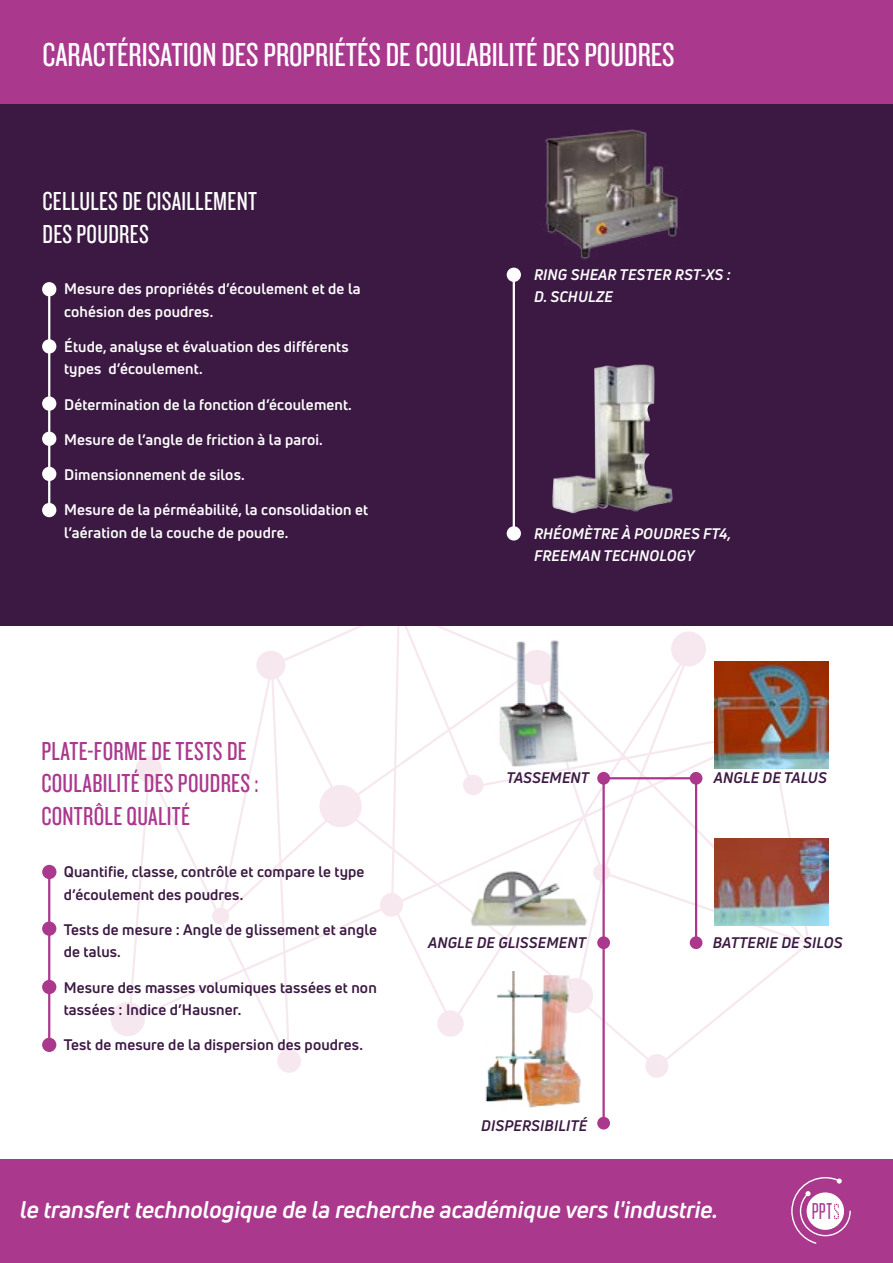
<style>
.page{position:relative;width:893px;height:1263px;background:#fff}
.page>*{position:absolute;margin:0;border:0;box-sizing:border-box;transform-origin:0 0}
.t1{font:34.5px "Knockout HTF28 Junior Featherwt";color:#fff}
.t2{font:27px/32.4px "Knockout HTF28 Junior Featherwt";letter-spacing:.01em;color:#aa388d}
.t3{font:27px/32.4px "Knockout HTF28 Junior Featherwt";letter-spacing:.01em;color:#fff}
.t4{font:italic 700 23.55px "Uni Neue";color:#fff}
.t5{font:22.65px "Bravo RG";color:#aa388d}
.t6{font:700 15px/22.5px "Uni Neue";letter-spacing:.01em;color:#fff}
.t7{font:700 15px/22.5px "Uni Neue";letter-spacing:.01em;color:#3b1942}
.t8{font:italic 700 15px/22.5px "Uni Neue";letter-spacing:.01em;color:#fff}
.t9{font:italic 700 15px "Uni Neue";letter-spacing:.01em;color:#3b1942}
</style>
<div class="page">
<div style="left:111px;top:1002px;width:34px;height:34px;background:#f7e7ef;border-radius:50%"></div>
<svg style="left:130px;top:626px;width:233px;height:410px"></svg>
<svg style="left:397px;top:626px;width:309px;height:31px"></svg>
<svg style="left:217px;top:657px;width:595px;height:416px"></svg>
<div style="left:0;top:52px;width:893px;height:574px;background:#3b1942"></div>
<div style="left:0;top:0;width:893px;height:104px;background:#aa388d"></div>
<div style="left:507px;top:268px;width:13px;height:13px;background:#fff;border-radius:50%"></div>
<div style="left:507px;top:268px;width:14px;height:14px;border:2px solid #fff;border-radius:50%"></div>
<div style="left:507px;top:527px;width:13px;height:13px;background:#fff;border-radius:50%"></div>
<div style="left:507px;top:526px;width:14px;height:14px;border:2px solid #fff;border-radius:50%"></div>
<hr style="left:513px;top:275px;width:2px;height:262px;background:#fff">
<hr style="left:48px;top:289px;width:2px;height:220px;background:#fff">
<div style="left:43px;top:397px;width:13px;height:13px;background:#fff;border-radius:50%"></div>
<div style="left:42px;top:396px;width:14px;height:15px;border:2px solid #fff;border-radius:50%"></div>
<div style="left:43px;top:283px;width:13px;height:13px;background:#fff;border-radius:50%"></div>
<div style="left:42px;top:282px;width:14px;height:14px;border:2px solid #fff;border-radius:50%"></div>
<div style="left:43px;top:340px;width:13px;height:13px;background:#fff;border-radius:50%"></div>
<div style="left:42px;top:339px;width:14px;height:15px;border:2px solid #fff;border-radius:50%"></div>
<div style="left:43px;top:432px;width:13px;height:13px;background:#fff;border-radius:50%"></div>
<div style="left:42px;top:432px;width:14px;height:14px;border:2px solid #fff;border-radius:50%"></div>
<div style="left:43px;top:467px;width:13px;height:13px;background:#fff;border-radius:50%"></div>
<div style="left:42px;top:467px;width:14px;height:14px;border:2px solid #fff;border-radius:50%"></div>
<div style="left:43px;top:504px;width:13px;height:12px;background:#fff;border-radius:50%"></div>
<div style="left:42px;top:503px;width:14px;height:14px;border:2px solid #fff;border-radius:50%"></div>
<hr style="left:48px;top:870px;width:2px;height:173px;background:#aa388d">
<div style="left:43px;top:865px;width:13px;height:13px;background:#aa388d;border-radius:50%"></div>
<div style="left:42px;top:865px;width:14px;height:14px;border:2px solid #aa388d;border-radius:50%"></div>
<div style="left:43px;top:922px;width:13px;height:13px;background:#aa388d;border-radius:50%"></div>
<div style="left:42px;top:921px;width:14px;height:15px;border:2px solid #aa388d;border-radius:50%"></div>
<div style="left:43px;top:1038px;width:13px;height:13px;background:#aa388d;border-radius:50%"></div>
<div style="left:42px;top:1038px;width:14px;height:14px;border:2px solid #aa388d;border-radius:50%"></div>
<div style="left:43px;top:981px;width:13px;height:12px;background:#aa388d;border-radius:50%"></div>
<div style="left:42px;top:980px;width:14px;height:14px;border:2px solid #aa388d;border-radius:50%"></div>
<img style="left:545px;top:129px;width:133px;height:130px">
<img style="left:552px;top:364px;width:121px;height:149px">
<img style="left:469px;top:848px;width:119px;height:78px">
<img style="left:714px;top:838px;width:114px;height:87px">
<img style="left:486px;top:971px;width:98px;height:137px">
<img style="left:476px;top:633px;width:124px;height:136px">
<img style="left:714px;top:662px;width:114px;height:107px">
<svg style="left:597px;top:772px;width:13px;height:13px"></svg>
<div style="left:597px;top:1117px;width:13px;height:12px;background:#aa388d;border-radius:50%"></div>
<svg style="left:597px;top:936px;width:13px;height:13px"></svg>
<div style="left:690px;top:772px;width:12px;height:13px;background:#aa388d;border-radius:50%"></div>
<div style="left:690px;top:936px;width:12px;height:13px;background:#aa388d;border-radius:50%"></div>
<div style="left:0;top:1159px;width:893px;height:104px;background:#aa388d"></div>
<svg style="left:791px;top:1177px;width:60px;height:67px"></svg>
<svg style="left:601px;top:776px;width:97px;height:349px"></svg>
<h1 class="t1" style="left:43px;top:37px;width:634px">CARACTÉRISATION DES PROPRIÉTÉS DE COULABILITÉ DES POUDRES</h1>
<h2 class="t3" style="left:43px;top:186px;width:216px">CELLULES DE CISAILLEMENT<br>DES POUDRES</h2>
<p class="t6" style="left:64px;top:277px;width:298px">Mesure des propriétés d’écoulement et de la cohésion des poudres.</p>
<p class="t6" style="left:64px;top:335px;width:286px">Étude, analyse et évaluation des différents types d’écoulement.</p>
<p class="t6" style="left:64px;top:393px;width:289px">Détermination de la fonction d’écoulement.</p>
<p class="t6" style="left:64px;top:428px;width:260px">Mesure de l’angle de friction à la paroi.</p>
<p class="t6" style="left:64px;top:463px;width:182px">Dimensionnement de silos.</p>
<p class="t6" style="left:64px;top:499px;width:306px">Mesure de la pérméabilité, la consolidation et l’aération de la couche de poudre.</p>
<p class="t8" style="left:534px;top:263px;width:198px">RING SHEAR TESTER RST-XS :<br>D. SCHULZE</p>
<p class="t8" style="left:534px;top:522px;width:199px">RHÉOMÈTRE À POUDRES FT4,<br>FREEMAN TECHNOLOGY</p>
<h2 class="t2" style="left:41px;top:735px;width:219px">PLATE-FORME DE TESTS DE<br>COULABILITÉ DES POUDRES :<br>CONTRÔLE QUALITÉ</h2>
<p class="t7" style="left:64px;top:860px;width:302px">Quantifie, classe, contrôle et compare le type d’écoulement des poudres.</p>
<p class="t7" style="left:64px;top:918px;width:315px">Tests de mesure : Angle de glissement et angle de talus.</p>
<p class="t7" style="left:64px;top:976px;width:314px">Mesure des masses volumiques tassées et non tassées : Indice d’Hausner.</p>
<p class="t7" style="left:64px;top:1034px;width:301px">Test de mesure de la dispersion des poudres.</p>
<p class="t9" style="left:506px;top:768px;width:84px">TASSEMENT</p>
<p class="t9" style="left:428px;top:933px;width:159px">ANGLE DE GLISSEMENT</p>
<p class="t9" style="left:481px;top:1116px;width:107px">DISPERSIBILITÉ</p>
<p class="t9" style="left:714px;top:768px;width:114px">ANGLE DE TALUS</p>
<p class="t9" style="left:713px;top:933px;width:131px">BATTERIE DE SILOS</p>
<h3 class="t4" style="left:20px;top:1194px;width:699px">le transfert technologique de la recherche académique vers l'industrie.</h3>
<h3 class="t5" style="left:812px;top:1199px;width:22px">PPT</h3>
</div>
